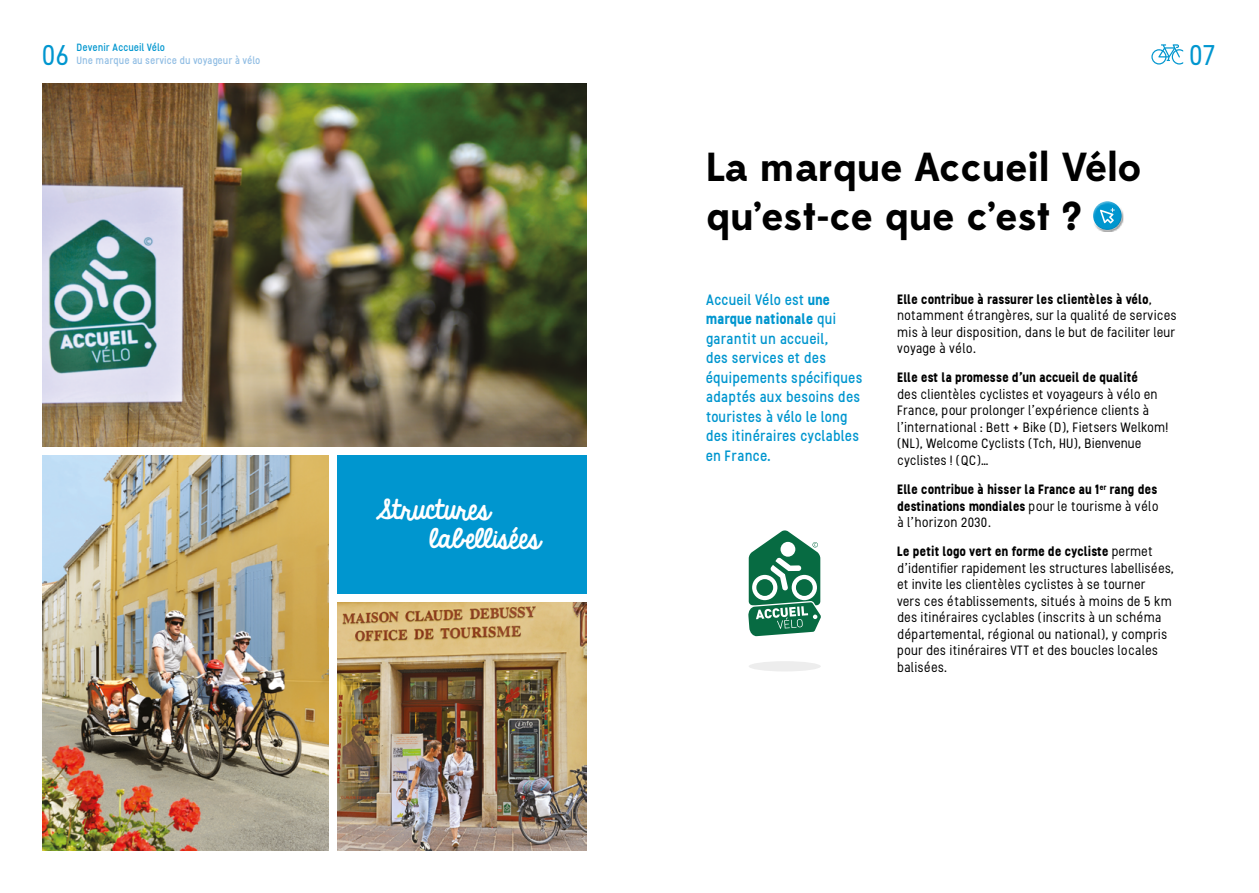
<style>
.page{position:relative;width:1259px;height:893px;background:#fff}
.page>*{position:absolute;margin:0;border:0;box-sizing:border-box;transform-origin:0 0}
.t1{font:700 40.5px/48.6px "Edmondsans";color:#000}
.t2{font:28.5px "Stellar";color:#0096cf}
.t3{font:24px/28.8px "KG Always A Good Time";color:#fff}
.t4{font:500 15px/19.5px "Stellar";letter-spacing:-.01em;color:#0096cf}
.t5{font:13.5px/16.5px "Stellar";color:#000}
.t6{font:700 13.5px/16.5px "Stellar";letter-spacing:-.005em;color:#000;text-align:justify}
.t7{font:500 10.5px "Stellar";letter-spacing:-.01em;color:#92bee4}
.t8{font:500 10.5px "Stellar";letter-spacing:-.01em;color:#0096cf}
.s1{font-weight:700}
.s2{font-weight:400}
</style>
<div class="page">
<svg style="left:1151px;top:44px;width:32px;height:21px"></svg>
<svg style="left:748px;top:530px;width:73px;height:106px"></svg>
<img style="left:43px;top:83px;width:544px;height:363px">
<img style="left:42px;top:455px;width:287px;height:395px">
<div style="left:748px;top:661px;width:73px;height:10px;background:#ededed;border-radius:50%"></div>
<img style="left:337px;top:602px;width:250px;height:248px">
<div style="left:337px;top:455px;width:250px;height:139px;background:#0096cf"></div>
<div style="left:1092px;top:200px;width:30px;height:22px;background:#fff;opacity:.4"></div>
<div style="left:1092px;top:206px;width:31px;height:26px;background:#000;opacity:.4"></div>
<svg style="left:1100px;top:208px;width:14px;height:15px"></svg>
<h2 class="t2" style="left:42px;top:38px;width:29px">06</h2>
<p class="t8" style="left:77px;top:41px;width:90px">Devenir Accueil Vélo</p>
<p class="t7" style="left:77px;top:54px;width:185px">Une marque au service du voyageur à vélo</p>
<h2 class="t2" style="left:1189px;top:38px;width:28px">07</h2>
<h3 class="t3" style="left:430px;top:497px;width:112px;text-indent:-54px">Structures labellisées</h3>
<h1 class="t1" style="left:706px;top:144px;width:437px">La marque Accueil Vélo qu’est-ce que c’est ?</h1>
<p class="t4" style="left:706px;top:290px;width:158px">Accueil Vélo est <span class="s1">une marque nationale</span> qui garantit un accueil,<br>des services et des équipements spécifiques adaptés aux besoins des touristes à vélo le long des itinéraires cyclables en France.</p>
<p class="t5" style="left:897px;top:291px;width:281px"><span class="s1">Elle contribue à rassurer les clientèles à vélo</span>, notamment étrangères, sur la qualité de services mis à leur disposition, dans le but de faciliter leur voyage à vélo.</p>
<p class="t6" style="left:897px;top:369px;width:243px">Elle est la promesse d’un accueil de qualité</p>
<p class="t5" style="left:897px;top:386px;width:273px">des clientèles cyclistes et voyageurs à vélo en France, pour prolonger l’expérience clients à l’international : Bett + Bike (D), Fietsers Welkom! (NL), Welcome Cyclists (Tch, HU), Bienvenue cyclistes ! (QC)…</p>
<p class="t6" style="left:897px;top:481px;width:263px">Elle contribue à hisser la France au 1<sup>er</sup> rang des destinations mondiales <span class="s2">pour le tourisme à vélo à l’horizon 2030.</span></p>
<p class="t5" style="left:897px;top:544px;width:278px"><span class="s1">Le petit logo vert en forme de cycliste</span> permet d’identifier rapidement les structures labellisées, et invite les clientèles cyclistes à se tourner<br>vers ces établissements, situés à moins de 5 km des itinéraires cyclables (inscrits à un schéma départemental, régional ou national), y compris pour des itinéraires VTT et des boucles locales balisées.</p>
</div>
